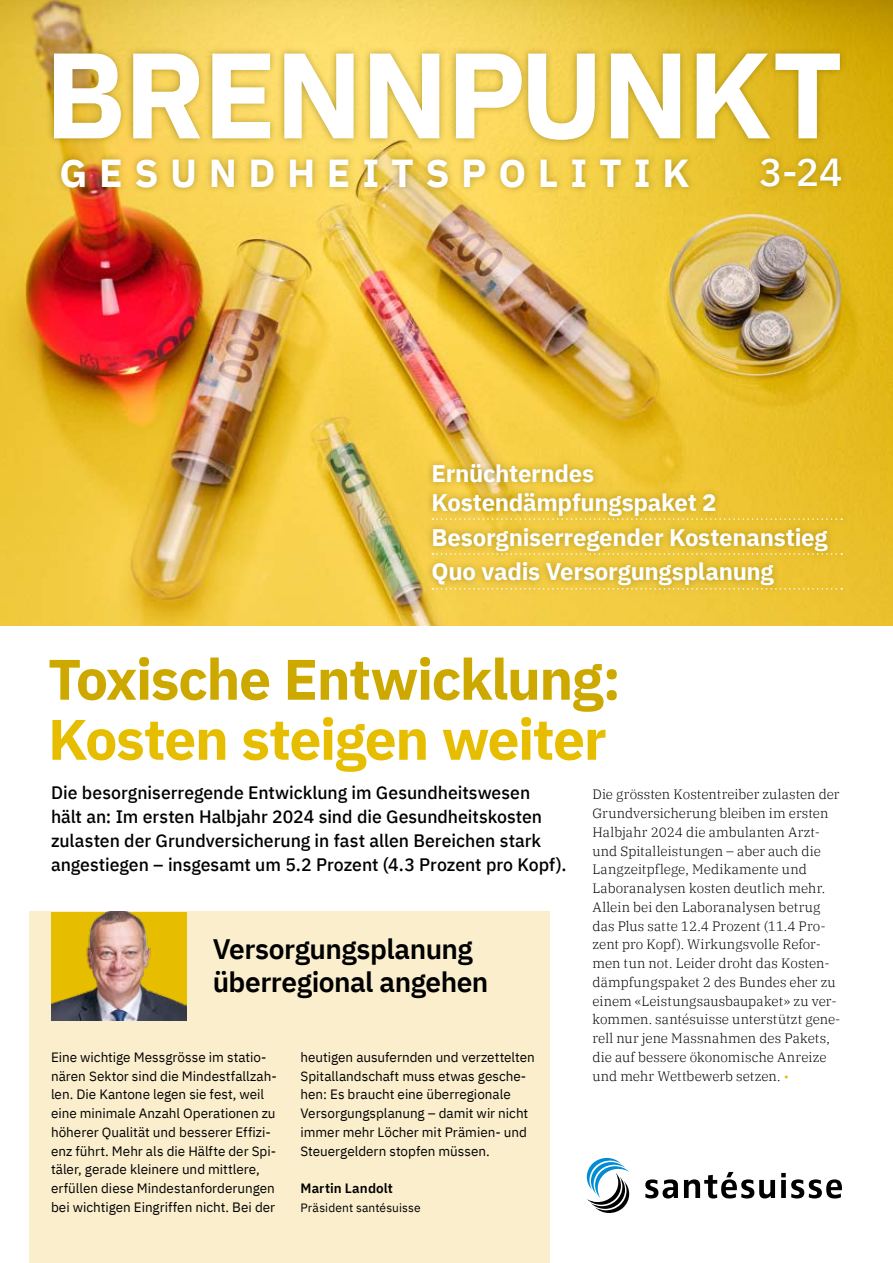
<style>
.page{position:relative;width:893px;height:1263px;background:#fff}
.page>*{position:absolute;margin:0;border:0;box-sizing:border-box;transform-origin:0 0}
.t1{font:700 121.5px "IBM Plex Sans";letter-spacing:-.02em;color:#fff}
.t2{font:700 57px "IBM Plex Sans";letter-spacing:-.025em;color:#cda900}
.t3{font:700 57px "IBM Plex Sans";letter-spacing:-.025em;color:#e7bd00}
.t4{font:700 39px "IBM Plex Sans";letter-spacing:.3em;color:#fff}
.t5{font:500 39px "IBM Plex Sans";color:#fff}
.t6{font:600 28.2px/33px "IBM Plex Sans";letter-spacing:-.02em;color:#000}
.t7{font:700 24px/28.5px "IBM Plex Sans";letter-spacing:-.01em;color:#fff}
.t8{font:500 18px/24px "IBM Plex Sans";color:#000}
.t9{font:300 13.5px/18.8px "IBM Plex Serif";letter-spacing:.005em;color:#000}
.t10{font:13.5px/18.8px "IBM Plex Sans";color:#000}
.t11{font:600 13.5px "IBM Plex Sans";letter-spacing:.01em;color:#000}
.t12{font:12px "IBM Plex Sans";letter-spacing:.01em;color:#000}
.s1{color:#e7bd00}
</style>
<div class="page">
<img style="left:0;top:0;width:893px;height:625px">
<div style="left:46px;top:46px;width:801px;height:101px;background:#6e5d00;opacity:.5"></div>
<div style="left:754px;top:151px;width:94px;height:43px;background:#6e5d00;opacity:.5"></div>
<div style="left:30px;top:912px;width:520px;height:351px;background:#faeecd"></div>
<img style="left:51px;top:912px;width:135px;height:109px">
<div style="left:425px;top:457px;width:423px;height:139px;background:#6e5d00;opacity:.5"></div>
<svg style="left:432px;top:518px;width:410px;height:2px"></svg>
<svg style="left:432px;top:553px;width:410px;height:2px"></svg>
<svg style="left:432px;top:588px;width:410px;height:2px"></svg>
<div style="left:54px;top:152px;width:641px;height:43px;background:#6e5d00;opacity:.5"></div>
<svg style="left:587px;top:1158px;width:42px;height:55px"></svg>
<svg style="left:645px;top:1172px;width:197px;height:26px"></svg>
<h1 class="t1" style="left:45px;top:-1px;width:800px">BRENNPUNKT</h1>
<h3 class="t5" style="left:759px;top:142px;width:85px">3-24</h3>
<h3 class="t4" style="left:60px;top:142px;width:632px">GESUNDHEITSPOLITIK</h3>
<h3 class="t7" style="left:432px;top:457px;width:287px">Ernüchterndes<br>Kostendämpfungspaket 2</h3>
<h3 class="t7" style="left:432px;top:518px;width:397px;line-height:34.8px">Besorgniserregender Kostenanstieg<br>Quo vadis Versorgungsplanung</h3>
<h2 class="t2" style="left:48px;top:634px;width:575px">Toxische Entwicklung:</h2>
<h2 class="t3" style="left:48px;top:694px;width:560px">Kosten steigen weiter</h2>
<p class="t9" style="left:592px;top:784px;width:250px">Die grössten Kostentreiber zulasten der Grundversicherung bleiben im ersten Halbjahr 2024 die ambulanten Arzt&shy;und Spitalleistungen – aber auch die Langzeitpflege, Medikamente und Laboranalysen kosten deutlich mehr.<br>Allein bei den Laboranalysen betrug das Plus satte 12.4 Prozent (11.4 Pro&shy;zent pro Kopf). Wirkungsvolle Refor&shy;men tun not. Leider droht das Kosten&shy;dämpfungspaket 2 des Bundes eher zu einem «Leistungsausbaupaket» zu ver&shy;kommen. santésuisse unterstützt gene&shy;rell nur jene Massnahmen des Pakets, die auf bessere ökonomische Anreize und mehr Wettbewerb setzen. <span class="s1">•</span></p>
<p class="t8" style="left:51px;top:779px;width:517px">Die besorgniserregende Entwicklung im Gesundheitswesen<br>hält an: Im ersten Halbjahr 2024 sind die Gesundheitskosten zulasten der Grundversicherung in fast allen Bereichen stark angestiegen – insgesamt um 5.2 Prozent (4.3 Prozent pro Kopf).</p>
<h3 class="t6" style="left:213px;top:930px;width:277px">Versorgungsplanung überregional angehen</h3>
<p class="t10" style="left:51px;top:1047px;width:227px">Eine wichtige Messgrösse im statio&shy;nären Sektor sind die Mindestfallzah&shy;len. Die Kantone legen sie fest, weil eine minimale Anzahl Operationen zu höherer Qualität und besserer Effizi&shy;enz führt. Mehr als die Hälfte der Spi&shy;täler, gerade kleinere und mittlere, erfüllen diese Mindestanforderungen bei wichtigen Eingriffen nicht. Bei der</p>
<p class="t10" style="left:300px;top:1047px;width:236px">heutigen ausufernden und verzettelten Spitallandschaft muss etwas gesche&shy;hen: Es braucht eine überregionale Versorgungsplanung – damit wir nicht immer mehr Löcher mit Prämien- und Steuergeldern stopfen müssen.</p>
<p class="t11" style="left:300px;top:1178px;width:94px">Martin Landolt</p>
<p class="t12" style="left:300px;top:1198px;width:122px">Präsident santésuisse</p>
</div>
